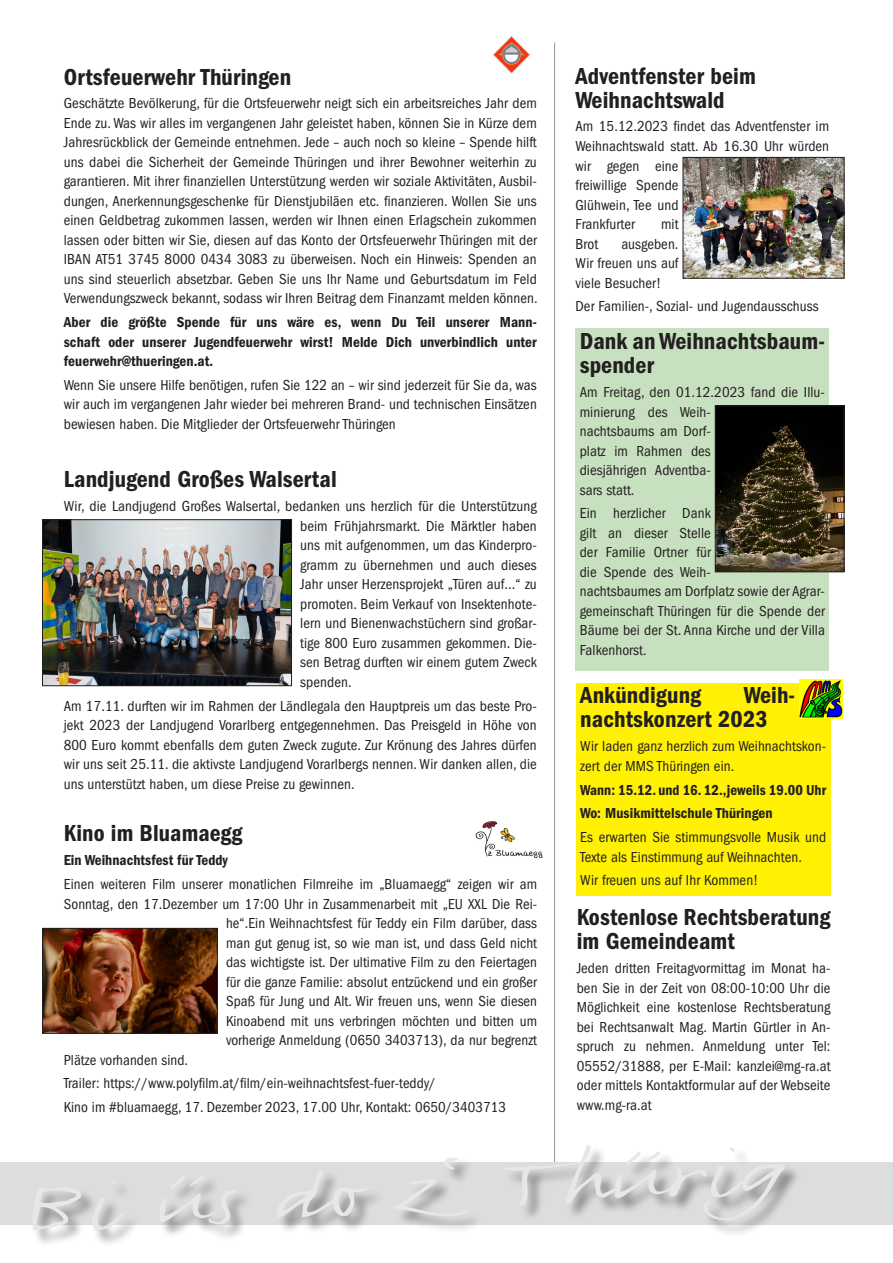
<style>
.page{position:relative;width:893px;height:1263px;background:#fff}
.page>*{position:absolute;margin:0;border:0;box-sizing:border-box;transform-origin:0 0}
.t1{font:78.45px "FF Justlefthand";color:#e6e7e9;scale:1.68 1}
.Titel_16pt{font:24px/24px "ITC Franklin Gothic Std Dm Cd";letter-spacing:.005em;color:#231f20}
.Titel_16pt-2{font:condensed 15px/19.5px "ITC Franklin Gothic Std";letter-spacing:.005em;color:#231f20;text-align:justify}
.Titel_16pt-3{font:15px/19.5px "ITC Franklin Gothic Std Dm Cd";letter-spacing:.005em;color:#231f20;text-align:justify}
</style>
<div class="page">
<hr style="left:554px;top:43px;width:1px;height:1157px;background:#939598">
<div style="left:0;top:1162px;width:893px;height:63px;background:#dcdddf"></div>
<div style="left:31px;top:1145px;width:772px;height:103px;background:#231f20;opacity:.5"></div>
<img style="left:475px;top:821px;width:68px;height:37px">
<img style="left:44px;top:930px;width:172px;height:101px">
<div style="left:42px;top:928px;width:176px;height:105px;border:1px solid #231f20"></div>
<img style="left:493px;top:36px;width:37px;height:38px">
<img style="left:685px;top:159px;width:157px;height:117px">
<div style="left:683px;top:157px;width:161px;height:121px;border:1px solid #231f20"></div>
<div style="left:576px;top:683px;width:254px;height:212px;background:#fff101"></div>
<img style="left:799px;top:679px;width:43px;height:40px">
<img style="left:44px;top:521px;width:246px;height:163px">
<div style="left:42px;top:519px;width:250px;height:167px;border:1px solid #231f20"></div>
<div style="left:575px;top:328px;width:254px;height:343px;background:#c7e0bf"></div>
<img style="left:717px;top:408px;width:125px;height:162px">
<div style="left:715px;top:406px;width:129px;height:166px;border:1px solid #231f20"></div>
<p class="Titel_16pt" style="left:64px;top:65px;width:229px">Ortsfeuerwehr Thüringen</p>
<p class="Titel_16pt-2" style="left:64px;top:94px;width:475px">Geschätzte Bevölkerung, für die Ortsfeuerwehr neigt sich ein arbeitsreiches Jahr dem Ende zu. Was wir alles im vergangenen Jahr geleistet haben, können Sie in Kürze dem Jahresrückblick der Gemeinde entnehmen. Jede – auch noch so kleine – Spende hilft uns dabei die Sicherheit der Gemeinde Thüringen und ihrer Bewohner weiterhin zu garantieren. Mit ihrer finanziellen Unterstützung werden wir soziale Aktivitäten, Ausbil&shy;dungen, Anerkennungsgeschenke für Dienstjubiläen etc. finanzieren. Wollen Sie uns einen Geldbetrag zukommen lassen, werden wir Ihnen einen Erlagschein zukommen lassen oder bitten wir Sie, diesen auf das Konto der Ortsfeuerwehr Thüringen mit der IBAN AT51 3745 8000 0434 3083 zu überweisen. Noch ein Hinweis: Spenden an uns sind steuerlich absetzbar. Geben Sie uns Ihr Name und Geburtsdatum im Feld Verwendungszweck bekannt, sodass wir Ihren Beitrag dem Finanzamt melden können.</p>
<p class="Titel_16pt-3" style="left:64px;top:312px;width:475px">Aber die größte Spende für uns wäre es, wenn Du Teil unserer Mann&shy;schaft oder unserer Jugendfeuerwehr wirst! Melde Dich unverbindlich unter feuerwehr@thueringen.at.</p>
<p class="Titel_16pt-2" style="left:64px;top:375px;width:475px">Wenn Sie unsere Hilfe benötigen, rufen Sie 122 an – wir sind jederzeit für Sie da, was wir auch im vergangenen Jahr wieder bei mehreren Brand- und technischen Einsätzen bewiesen haben. Die Mitglieder der Ortsfeuerwehr Thüringen</p>
<p class="Titel_16pt" style="left:64px;top:468px;width:274px">Landjugend Großes Walsertal</p>
<p class="Titel_16pt-2" style="left:300px;top:497px;width:238px;text-indent:-236px">Wir, die Landjugend Großes Walsertal, bedanken uns herzlich für die Unterstützung beim Frühjahrsmarkt. Die Märktler haben uns mit aufgenommen, um das Kinderpro&shy;gramm zu übernehmen und auch dieses Jahr unser Herzensprojekt „Türen auf...“ zu promoten. Beim Verkauf von Insektenhote&shy;lern und Bienenwachstüchern sind großar&shy;tige 800 Euro zusammen gekommen. Die&shy;sen Betrag durften wir einem gutem Zweck spenden.</p>
<p class="Titel_16pt-2" style="left:64px;top:696px;width:475px">Am 17.11. durften wir im Rahmen der Ländlegala den Hauptpreis um das beste Pro&shy;jekt 2023 der Landjugend Vorarlberg entgegennehmen. Das Preisgeld in Höhe von 800 Euro kommt ebenfalls dem guten Zweck zugute. Zur Krönung des Jahres dürfen wir uns seit 25.11. die aktivste Landjugend Vorarlbergs nennen. Wir danken allen, die uns unterstützt haben, um diese Preise zu gewinnen.</p>
<p class="Titel_16pt" style="left:64px;top:822px;width:180px">Kino im Bluamaegg</p>
<p class="Titel_16pt-3" style="left:64px;top:850px;width:166px">Ein Weihnachtsfest für Teddy</p>
<p class="Titel_16pt-2" style="left:64px;top:874px;width:475px">Einen weiteren Film unserer monatlichen Filmreihe im „Bluamaegg“ zeigen wir am</p>
<p class="Titel_16pt-2" style="left:64px;top:894px;width:475px">Sonntag, den 17.Dezember um 17:00 Uhr in Zusammenarbeit mit „EU XXL Die Rei-</p>
<p class="Titel_16pt-2" style="left:226px;top:913px;width:312px">he“.Ein Weihnachtsfest für Teddy ein Film darüber, dass</p>
<p class="Titel_16pt-2" style="left:226px;top:933px;width:312px">man gut genug ist, so wie man ist, und dass Geld nicht</p>
<p class="Titel_16pt-2" style="left:226px;top:952px;width:312px">das wichtigste ist. Der ultimative Film zu den Feiertagen</p>
<p class="Titel_16pt-2" style="left:226px;top:972px;width:312px">für die ganze Familie: absolut entzückend und ein großer</p>
<p class="Titel_16pt-2" style="left:226px;top:991px;width:312px">Spaß für Jung und Alt. Wir freuen uns, wenn Sie diesen</p>
<p class="Titel_16pt-2" style="left:226px;top:1011px;width:312px">Kinoabend mit uns verbringen möchten und bitten um</p>
<p class="Titel_16pt-2" style="left:226px;top:1030px;width:312px">vorherige Anmeldung (0650 3403713), da nur begrenzt</p>
<p class="Titel_16pt-2" style="left:64px;top:1050px;width:126px">Plätze vorhanden sind.</p>
<p class="Titel_16pt-2" style="left:64px;top:1074px;width:374px">Trailer: https://www.polyfilm.at/film/ein-weihnachtsfest-fuer-teddy/</p>
<p class="Titel_16pt-2" style="left:64px;top:1097px;width:444px">Kino im #bluamaegg, 17. Dezember 2023, 17.00 Uhr, Kontakt: 0650/3403713</p>
<p class="Titel_16pt" style="left:575px;top:64px;width:182px">Adventfenster beim<br>Weihnachtswald</p>
<p class="Titel_16pt-2" style="left:575px;top:117px;width:255px;text-align:left">Am 15.12.2023 findet das Adventfenster im<br>Weihnachtswald statt. Ab 16.30 Uhr würden wir gegen eine<br>freiwillige Spende<br>Glühwein, Tee und<br>Frankfurter</p>
<p class="Titel_16pt-2" style="left:661px;top:214px;width:19px">mit</p>
<p class="Titel_16pt-2" style="left:575px;top:234px;width:105px;text-indent:46px">ausgeben.<br>Wir freuen uns auf viele Besucher!</p>
<p class="Titel_16pt-2" style="left:575px;top:297px;width:245px">Der Familien-, Sozial- und Jugendausschuss</p>
<p class="Titel_16pt-2" style="left:575px;top:234px;width:24px">Brot</p>
<p class="Titel_16pt" style="left:580px;top:329px;width:247px">Dank an Weihnachtsbaum&shy;spender</p>
<p class="Titel_16pt-2" style="left:580px;top:382px;width:247px;text-align:left">Am Freitag, den 01.12.2023 fand die Illu&shy;minierung des Weih-<br>nachtsbaums am Dorf-<br>platz im Rahmen des<br>diesjährigen Adventba-<br>sars statt.</p>
<p class="Titel_16pt-2" style="left:580px;top:504px;width:247px;text-align:left">Ein herzlicher Dank<br>gilt an dieser Stelle<br>der Familie Ortner für<br>die Spende des Weih-<br>nachtsbaumes am Dorfplatz sowie der Agrar&shy;gemeinschaft Thüringen für die Spende der<br>Bäume bei der St. Anna Kirche und der Villa<br>Falkenhorst.</p>
<p class="Titel_16pt" style="left:580px;top:684px;width:122px">Ankündigung</p>
<p class="Titel_16pt" style="left:580px;top:684px;width:216px;text-indent:164px">Weih&shy;nachtskonzert 2023</p>
<p class="Titel_16pt-2" style="left:580px;top:737px;width:247px">Wir laden ganz herzlich zum Weihnachtskon&shy;zert der MMS Thüringen ein.</p>
<p class="Titel_16pt-3" style="left:580px;top:780px;width:247px">Wann: 15.12. und 16. 12.,jeweils 19.00 Uhr</p>
<p class="Titel_16pt-3" style="left:580px;top:804px;width:194px">Wo: Musikmittelschule Thüringen</p>
<p class="Titel_16pt-2" style="left:580px;top:827px;width:247px">Es erwarten Sie stimmungsvolle Musik und<br>Texte als Einstimmung auf Weihnachten.</p>
<p class="Titel_16pt-2" style="left:580px;top:871px;width:180px">Wir freuen uns auf Ihr Kommen!</p>
<p class="Titel_16pt" style="left:577px;top:905px;width:255px">Kostenlose Rechtsberatung im Gemeindeamt</p>
<p class="Titel_16pt-2" style="left:577px;top:959px;width:255px">Jeden dritten Freitagvormittag im Monat ha&shy;ben Sie in der Zeit von 08:00-10:00 Uhr die Möglichkeit eine kostenlose Rechtsberatung bei Rechtsanwalt Mag. Martin Gürtler in An&shy;spruch zu nehmen. Anmeldung unter Tel:<br>05552/31888, per E-Mail: kanzlei@mg-ra.at oder mittels Kontaktformular auf der Webseite www.mg-ra.at</p>
<h1 class="t1" style="left:21px;top:1161px;width:456px;rotate:-3deg">Bi üs do z‘ Thürig</h1>
</div>
